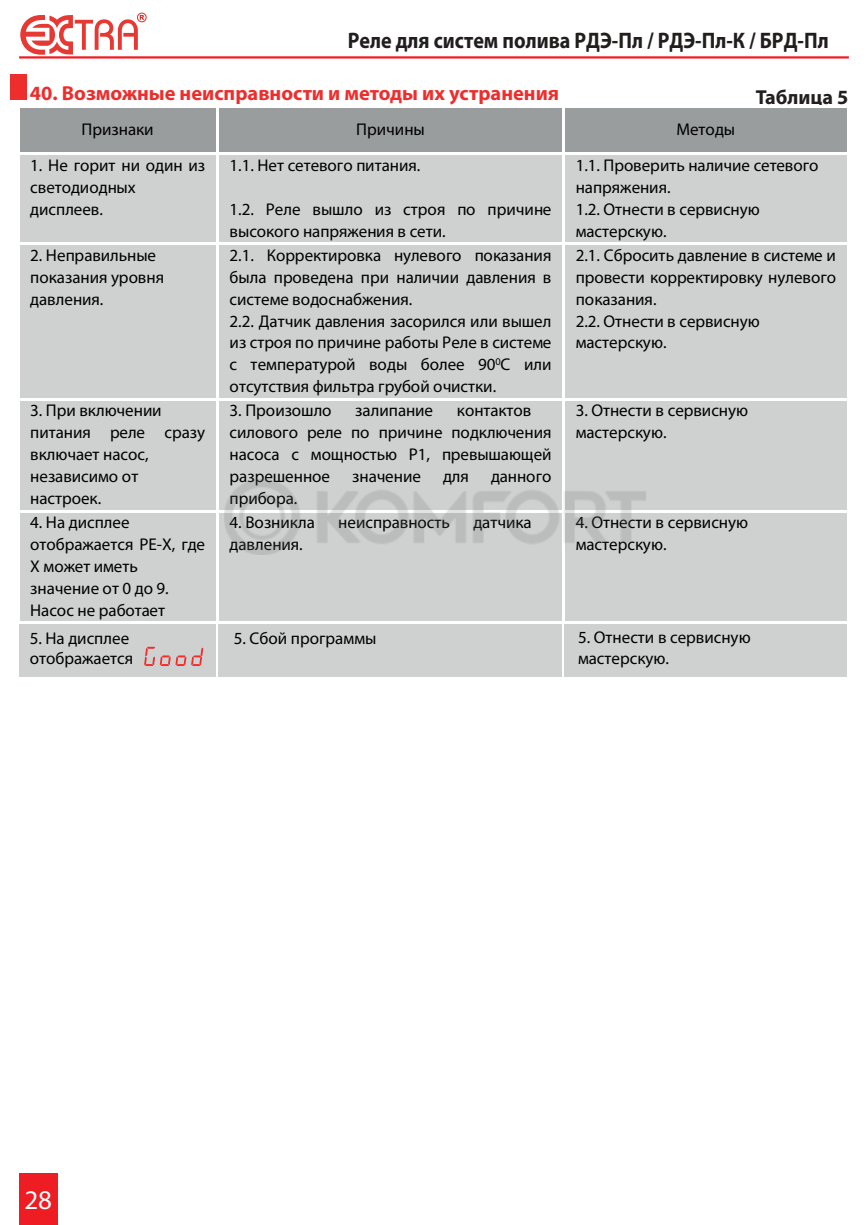
<style>
.page{position:relative;width:868px;height:1225px;background:#fff}
.page>*{position:absolute;margin:0;border:0;box-sizing:border-box;transform-origin:0 0}
.t1{font:27px "Myriad Pro";color:#fff}
.t2{font:700 22.5px "Myriad Pro";color:#211e1e;scale:.89 1}
.t3{font:700 20.25px "Myriad Pro";color:#ee2d2d}
.t4{font:700 20.25px "Myriad Pro";color:#231f20}
.t5{font:17.1px/21.8px "Myriad Pro";color:#000001}
</style>
<div class="page">
<div style="left:10px;top:75px;width:16px;height:25px;background:#ee2d2d"></div>
<div style="left:19px;top:108px;width:197px;height:45px;background:#9a9d9e"></div>
<div style="left:218px;top:108px;width:344px;height:45px;background:#9a9d9e"></div>
<div style="left:564px;top:108px;width:282px;height:45px;background:#9a9d9e"></div>
<div style="left:19px;top:155px;width:197px;height:87px;background:#cfd1d0"></div>
<div style="left:218px;top:155px;width:344px;height:87px;background:#cfd1d0"></div>
<div style="left:564px;top:155px;width:282px;height:87px;background:#cfd1d0"></div>
<div style="left:19px;top:245px;width:197px;height:153px;background:#cfd1d0"></div>
<div style="left:218px;top:245px;width:344px;height:153px;background:#cfd1d0"></div>
<div style="left:564px;top:245px;width:282px;height:153px;background:#cfd1d0"></div>
<div style="left:19px;top:400px;width:197px;height:110px;background:#cfd1d0"></div>
<div style="left:218px;top:400px;width:344px;height:110px;background:#cfd1d0"></div>
<div style="left:564px;top:400px;width:282px;height:110px;background:#cfd1d0"></div>
<div style="left:19px;top:512px;width:197px;height:109px;background:#cfd1d0"></div>
<div style="left:218px;top:512px;width:344px;height:109px;background:#cfd1d0"></div>
<div style="left:564px;top:512px;width:282px;height:109px;background:#cfd1d0"></div>
<div style="left:19px;top:624px;width:197px;height:52px;background:#cfd1d0"></div>
<div style="left:218px;top:624px;width:344px;height:52px;background:#cfd1d0"></div>
<div style="left:564px;top:624px;width:282px;height:52px;background:#cfd1d0"></div>
<svg style="left:144px;top:647px;width:59px;height:19px"></svg>
<hr style="left:19px;top:56px;width:829px;height:3px;background:#ee1d23">
<svg style="left:20px;top:13px;width:126px;height:42px"></svg>
<div style="left:19px;top:1174px;width:38px;height:51px;background:#ee1d23"></div>
<img style="left:218px;top:470px;width:433px;height:95px">
<h2 class="t2" style="left:347px;top:26px;width:542px">Реле для систем полива РДЭ-Пл / РДЭ-Пл-К / БРД-Пл</h2>
<p class="t3" style="left:30px;top:80px;width:531px">40. Возможные неисправности и методы их устранения</p>
<p class="t4" style="left:755px;top:84px;width:94px">Таблица 5</p>
<p class="t5" style="left:81px;top:118px;width:74px">Признаки</p>
<p class="t5" style="left:356px;top:118px;width:70px">Причины</p>
<p class="t5" style="left:676px;top:118px;width:60px">Методы</p>
<p class="t5" style="left:30px;top:154px;width:176px">1. Не горит ни один из светодиодных дисплеев.</p>
<p class="t5" style="left:229px;top:154px;width:192px">1.1. Нет сетевого питания.</p>
<p class="t5" style="left:575px;top:154px;width:244px">1.1. Проверить наличие сетевого напряжения.<br>1.2. Отнести в сервисную мастерскую.</p>
<p class="t5" style="left:229px;top:198px;width:323px">1.2. Реле вышло из строя по причине высокого напряжения в сети.</p>
<p class="t5" style="left:30px;top:244px;width:135px">2. Неправильные показания уровня давления.</p>
<p class="t5" style="left:229px;top:244px;width:323px">2.1. Корректировка нулевого показания была проведена при наличии давления в системе водоснабжения.<br>2.2. Датчик давления засорился или вышел из строя по причине работы Реле в системе с температурой воды более 90<sup>0</sup>С или отсутствия фильтра грубой очистки.</p>
<p class="t5" style="left:575px;top:244px;width:262px">2.1. Сбросить давление в системе и провести корректировку нулевого показания.<br>2.2. Отнести в сервисную мастерскую.</p>
<p class="t5" style="left:30px;top:399px;width:176px">3. При включении питания реле сразу включает насос, независимо от настроек.</p>
<p class="t5" style="left:229px;top:399px;width:103px">3. Произошло</p>
<p class="t5" style="left:355px;top:399px;width:79px">залипание</p>
<p class="t5" style="left:575px;top:399px;width:174px">3. Отнести в сервисную мастерскую.</p>
<p class="t5" style="left:229px;top:399px;width:323px;text-indent:227px">контактов силового реле по причине подключения насоса с мощностью Р1, превышающей разрешенное</p>
<p class="t5" style="left:352px;top:465px;width:70px">значение</p>
<p class="t5" style="left:443px;top:465px;width:27px">для</p>
<p class="t5" style="left:491px;top:465px;width:62px">данного</p>
<p class="t5" style="left:229px;top:487px;width:69px">прибора.</p>
<p class="t5" style="left:30px;top:511px;width:176px">4. На дисплее отображается РЕ-Х, где<br>Х может иметь значение от 0 до 9.<br>Насос не работает</p>
<p class="t5" style="left:229px;top:511px;width:87px">4. Возникла</p>
<p class="t5" style="left:338px;top:511px;width:113px">неисправность</p>
<p class="t5" style="left:473px;top:511px;width:60px">датчика</p>
<p class="t5" style="left:229px;top:533px;width:75px">давления.</p>
<p class="t5" style="left:30px;top:627px;width:101px">5. На дисплее</p>
<p class="t5" style="left:234px;top:626px;width:144px">5. Сбой программы</p>
<p class="t5" style="left:30px;top:647px;width:105px">отображается</p>
<p class="t5" style="left:575px;top:511px;width:174px">4. Отнести в сервисную мастерскую.</p>
<p class="t5" style="left:578px;top:625px;width:174px">5. Отнести в сервисную мастерскую.</p>
<h1 class="t1" style="left:24px;top:1183px;width:29px">28</h1>
</div>
